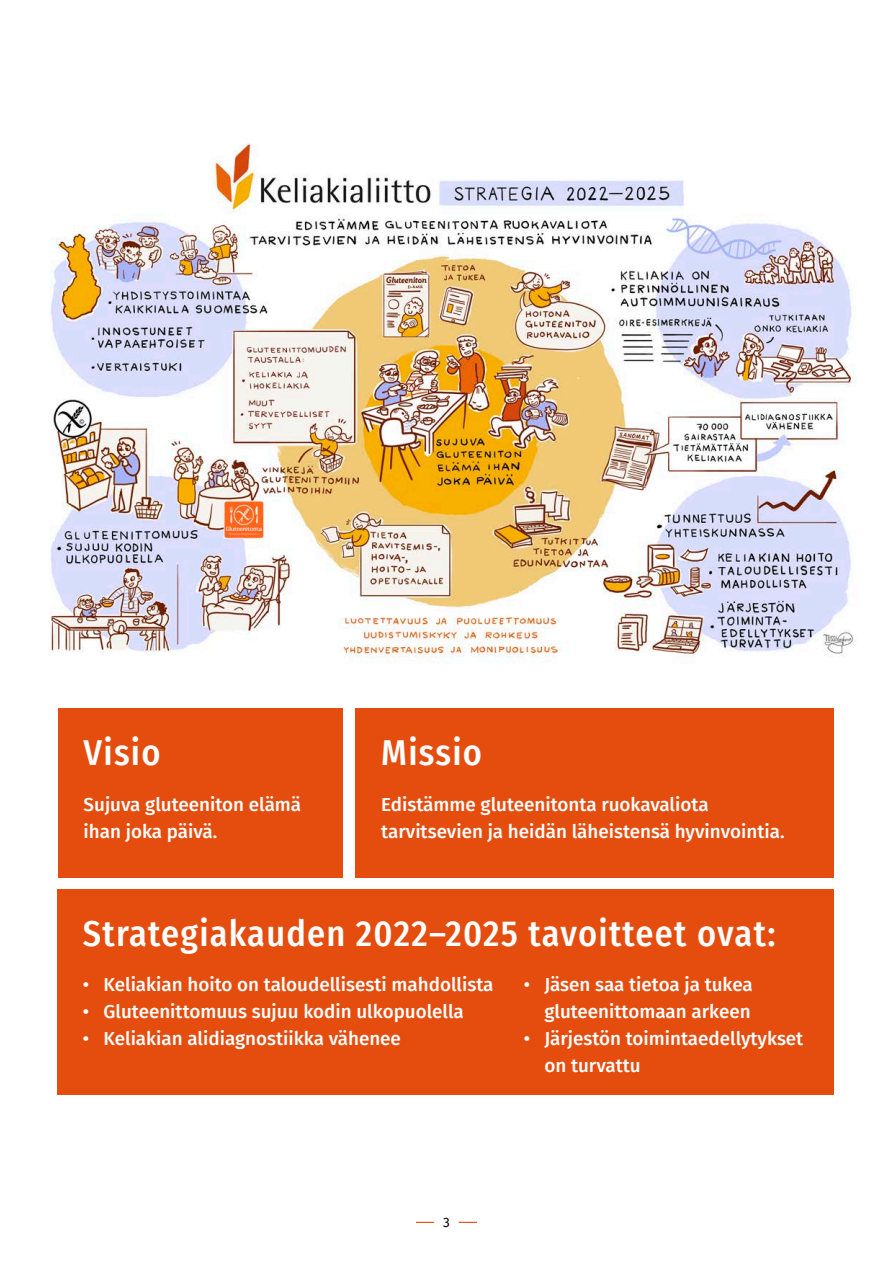
<style>
.page{position:relative;width:893px;height:1263px;background:#fff}
.page>*{position:absolute;margin:0;border:0;box-sizing:border-box;transform-origin:0 0}
.t1{font:500 36px "Fira Sans Condensed";letter-spacing:.035em;color:#fff}
.t2{font:500 18.9px/26.7px "Fira Sans";color:#fff}
.t3{font:13.5px "Fira Sans";color:#000}
</style>
<div class="page">
<svg style="left:416px;top:1222px;width:18px;height:1px"></svg>
<svg style="left:459px;top:1222px;width:18px;height:1px"></svg>
<img style="left:50px;top:143px;width:806px;height:521px">
<div style="left:58px;top:708px;width:285px;height:170px;background:#e54d0f"></div>
<div style="left:356px;top:708px;width:478px;height:170px;background:#e54d0f"></div>
<div style="left:57px;top:889px;width:777px;height:205px;background:#e54d0f"></div>
<h1 class="t1" style="left:84px;top:724px;width:79px">Visio</h1>
<p class="t2" style="left:84px;top:790px;width:219px">Sujuva gluteeniton elämä ihan joka päivä.</p>
<h1 class="t1" style="left:381px;top:724px;width:102px">Missio</h1>
<p class="t2" style="left:381px;top:790px;width:405px">Edistämme gluteenitonta ruokavaliota tarvitsevien ja heidän läheistensä hyvinvointia.</p>
<h1 class="t1" style="left:83px;top:904px;width:694px">Strategiakauden 2022–2025 tavoitteet ovat:</h1>
<p class="t2" style="left:83px;top:970px;width:412px">• Keliakian hoito on taloudellisesti mahdollista</p>
<p class="t2" style="left:83px;top:997px;width:382px">• Gluteenittomuus sujuu kodin ulkopuolella</p>
<p class="t2" style="left:83px;top:1024px;width:320px">• Keliakian alidiagnostiikka vähenee</p>
<p class="t2" style="left:524px;top:970px;width:231px;text-align:right">• Jäsen saa tietoa ja tukea gluteenittomaan arkeen</p>
<p class="t2" style="left:544px;top:1024px;width:260px;text-indent:-21px">• Järjestön toimintaedellytykset on turvattu</p>
<p class="t3" style="left:443px;top:1212px;width:8px">3</p>
</div>
